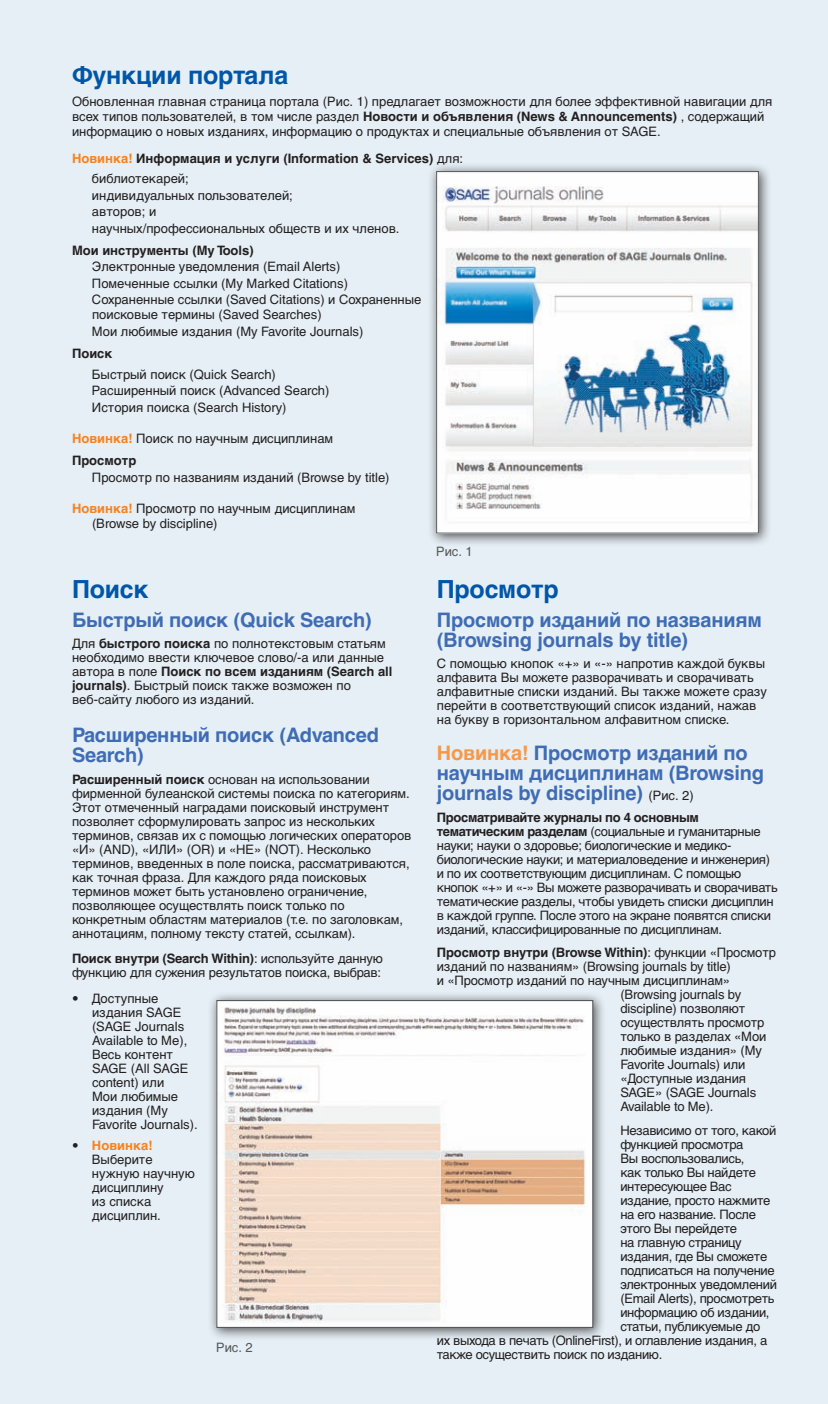
<style>
.page{position:relative;width:828px;height:1404px;background:#e5eff5}
.page>*{position:absolute;margin:0;border:0;box-sizing:border-box;transform-origin:0 0}
.Subhead_small{font:700 25px "Helvetica LTCYR";letter-spacing:-.01em;color:#0156a8}
.Subhead_3{font:700 20px/20px "Helvetica LTCYR";letter-spacing:-.01em;color:#3f6cb5}
.description{font:13px/14px "Helvetica LTCYR";letter-spacing:-.01em;color:#231f20}
.bullets-_close{font:13px/15px "Helvetica LTCYR";color:#231f20}
.bullets{font:13px/14px "Helvetica LTCYR";color:#231f20}
.description-2{font:700 13px "Helvetica LTCYR";color:#231f20}
.t1{font:13px "Helvetica LTCYR";color:#57585a}
.s1{font-weight:700}
.s2{color:#f58220}
.s3{font-weight:400}
.s4{font-weight:700;color:#f58220}
.s5{color:#f79848}
.s6{font-weight:400;font-size:13px;color:#231f20}
</style>
<div class="page">
<div style="left:427px;top:162px;width:345px;height:385px;background:#231f20;opacity:.75"></div>
<img style="left:438px;top:173px;width:319px;height:359px">
<div style="left:436px;top:171px;width:323px;height:363px;border:1px solid #57585a"></div>
<div style="left:207px;top:991px;width:399px;height:350px;background:#231f20;opacity:.75"></div>
<img style="left:218px;top:1002px;width:373px;height:324px">
<div style="left:216px;top:1000px;width:377px;height:328px;border:1px solid #57585a"></div>
<p class="Subhead_small" style="left:72px;top:61px;width:218px">Функции портала</p>
<p class="description" style="left:72px;top:94px;width:702px;line-height:15px">Обновленная главная страница портала (Рис. 1) предлагает возможности для более эффективной навигации для всех типов пользователей, в том числе раздел <span class="s1">Новости и объявления (News &amp; Announcements)</span> , содержащий информацию о новых изданиях, информацию о продуктах и специальные объявления от SAGE.</p>
<p class="description-2" style="left:72px;top:151px;width:393px"><span class="s2">Новинка!</span> Информация и услуги (Information &amp; Services) <span class="s3">для:</span></p>
<p class="bullets-_close" style="left:92px;top:171px;width:98px">библиотекарей;</p>
<p class="bullets-_close" style="left:92px;top:188px;width:202px">индивидуальных пользователей;</p>
<p class="bullets-_close" style="left:92px;top:204px;width:66px">авторов; и</p>
<p class="bullets-_close" style="left:92px;top:221px;width:309px">научных/профессиональных обществ и их членов.</p>
<p class="description-2" style="left:72px;top:243px;width:183px">Мои инструменты (My Tools)</p>
<p class="bullets-_close" style="left:92px;top:259px;width:250px">Электронные уведомления (Email Alerts)</p>
<p class="bullets-_close" style="left:92px;top:276px;width:258px">Помеченные ссылки (My Marked Citations)</p>
<p class="bullets-_close" style="left:92px;top:292px;width:331px">Сохраненные ссылки (Saved Citations) и Сохраненные поисковые термины (Saved Searches)</p>
<p class="bullets-_close" style="left:92px;top:324px;width:273px">Мои любимые издания (My Favorite Journals)</p>
<p class="description-2" style="left:72px;top:346px;width:42px">Поиск</p>
<p class="bullets-_close" style="left:92px;top:367px;width:185px">Быстрый поиск (Quick Search)</p>
<p class="bullets-_close" style="left:92px;top:383px;width:239px">Расширенный поиск (Advanced Search)</p>
<p class="bullets-_close" style="left:92px;top:400px;width:196px">История поиска (Search History)</p>
<p class="bullets-_close" style="left:72px;top:431px;width:263px"><span class="s4">Новинка!</span> Поиск по научным дисциплинам</p>
<p class="description-2" style="left:72px;top:453px;width:66px">Просмотр</p>
<p class="bullets-_close" style="left:92px;top:470px;width:299px">Просмотр по названиям изданий (Browse by title)</p>
<p class="bullets-_close" style="left:92px;top:501px;width:265px;text-indent:-20px"><span class="s4">Новинка!</span> Просмотр по научным дисциплинам (Browse by discipline)</p>
<p class="Subhead_small" style="left:72px;top:575px;width:78px">Поиск</p>
<p class="Subhead_3" style="left:72px;top:610px;width:301px">Быстрый поиск (Quick Search)</p>
<p class="description" style="left:72px;top:637px;width:322px">Для <span class="s1">быстрого поиска</span> по полнотекстовым статьям необходимо ввести ключевое слово/-а или данные автора в поле <span class="s1">Поиск по всем изданиям (Search all journals)</span>. Быстрый поиск также возможен по веб-сайту любого из изданий.</p>
<p class="Subhead_3" style="left:72px;top:725px;width:309px">Расширенный поиск (Advanced<br>Search)</p>
<p class="description" style="left:72px;top:772px;width:341px"><span class="s1">Расширенный поиск</span> основан на использовании фирменной булеанской системы поиска по категориям.<br>Этот отмеченный наградами поисковый инструмент позволяет сформулировать запрос из нескольких терминов, связав их с помощью логических операторов «И» (AND), «ИЛИ» (OR) и «НЕ» (NOT). Несколько терминов, введенных в поле поиска, рассматриваются, как точная фраза. Для каждого ряда поисковых терминов может быть установлено ограничение, позволяющее осуществлять поиск только по конкретным областям материалов (т.е. по заголовкам, аннотациям, полному тексту статей, ссылкам).</p>
<p class="description" style="left:72px;top:952px;width:312px"><span class="s1">Поиск внутри (Search Within)</span>: используйте данную функцию для сужения результатов поиска, выбрав:</p>
<p class="bullets" style="left:92px;top:991px;width:107px;text-indent:-20px">• Доступные издания SAGE (SAGE Journals<br>Available to Me),<br>Весь контент<br>SAGE (All SAGE content) или<br>Мои любимые издания (My<br>Favorite Journals).</p>
<p class="bullets" style="left:92px;top:1138px;width:104px;text-indent:-20px">• <span class="s4">Новинка!<br></span>Выберите нужную научную дисциплину<br>из списка дисциплин.</p>
<p class="t1" style="left:216px;top:1340px;width:38px">Рис. 2</p>
<p class="t1" style="left:436px;top:544px;width:38px">Рис. 1</p>
<p class="Subhead_small" style="left:437px;top:575px;width:123px">Просмотр</p>
<p class="Subhead_3" style="left:437px;top:610px;width:327px">Просмотр изданий по названиям (Browsing journals by title)</p>
<p class="description" style="left:437px;top:657px;width:332px">С помощью кнопок «+» и «-» напротив каждой буквы алфавита Вы можете разворачивать и сворачивать алфавитные списки изданий. Вы также можете сразу перейти в соответствующий список изданий, нажав на букву в горизонтальном алфавитном списке.</p>
<p class="Subhead_3" style="left:437px;top:743px;width:329px"><span class="s5">Новинка!</span> Просмотр изданий по научным дисциплинам (Browsing journals by discipline) <span class="s6">(Рис. 2)</span></p>
<p class="description" style="left:437px;top:810px;width:342px"><span class="s1">Просматривайте журналы по 4 основным тематическим разделам</span> (социальные и гуманитарные науки; науки о здоровье; биологические и медико&shy;биологические науки; и материаловедение и инженерия) и по их соответствующим дисциплинам. С помощью кнопок «+» и «-» Вы можете разворачивать и сворачивать тематические разделы, чтобы увидеть списки дисциплин в каждой группе. После этого на экране появятся списки изданий, классифицированные по дисциплинам.</p>
<p class="description-2" style="left:437px;top:945px;width:341px">Просмотр внутри (Browse Within)<span class="s3">: функции «Просмотр</span></p>
<p class="description" style="left:437px;top:960px;width:296px">изданий по названиям» (Browsing journals by title)</p>
<p class="description" style="left:437px;top:974px;width:295px">и «Просмотр изданий по научным дисциплинам»</p>
<p class="description" style="left:620px;top:988px;width:122px">(Browsing journals by</p>
<p class="description" style="left:620px;top:1002px;width:127px">discipline) позволяют</p>
<p class="description" style="left:620px;top:1016px;width:146px">осуществлять просмотр</p>
<p class="description" style="left:620px;top:1030px;width:148px">только в разделах «Мои</p>
<p class="description" style="left:620px;top:1044px;width:143px">любимые издания» (My</p>
<p class="description" style="left:620px;top:1058px;width:126px">Favorite Journals) или</p>
<p class="description" style="left:620px;top:1072px;width:127px">«Доступные издания</p>
<p class="description" style="left:620px;top:1086px;width:137px">SAGE» (SAGE Journals</p>
<p class="description" style="left:620px;top:1100px;width:95px">Available to Me).</p>
<p class="description" style="left:620px;top:1123px;width:157px">Независимо от того, какой</p>
<p class="description" style="left:620px;top:1137px;width:124px">функцией просмотра</p>
<p class="description" style="left:620px;top:1151px;width:126px">Вы воспользовались,</p>
<p class="description" style="left:620px;top:1165px;width:137px">как только Вы найдете</p>
<p class="description" style="left:620px;top:1179px;width:113px">интересующее Вас</p>
<p class="description" style="left:620px;top:1193px;width:152px">издание, просто нажмите</p>
<p class="description" style="left:620px;top:1207px;width:137px">на его название. После</p>
<p class="description" style="left:620px;top:1221px;width:118px">этого Вы перейдете</p>
<p class="description" style="left:620px;top:1235px;width:123px">на главную страницу</p>
<p class="description" style="left:620px;top:1249px;width:148px">издания, где Вы сможете</p>
<p class="description" style="left:620px;top:1263px;width:156px">подписаться на получение</p>
<p class="description" style="left:620px;top:1277px;width:158px">электронных уведомлений</p>
<p class="description" style="left:620px;top:1291px;width:156px">(Email Alerts), просмотреть</p>
<p class="description" style="left:620px;top:1305px;width:151px">информацию об издании,</p>
<p class="description" style="left:620px;top:1319px;width:142px">статьи, публикуемые до</p>
<p class="description" style="left:437px;top:1333px;width:332px">их выхода в печать (OnlineFirst), и оглавление издания, а</p>
<p class="description" style="left:437px;top:1347px;width:227px">также осуществить поиск по изданию.</p>
</div>
